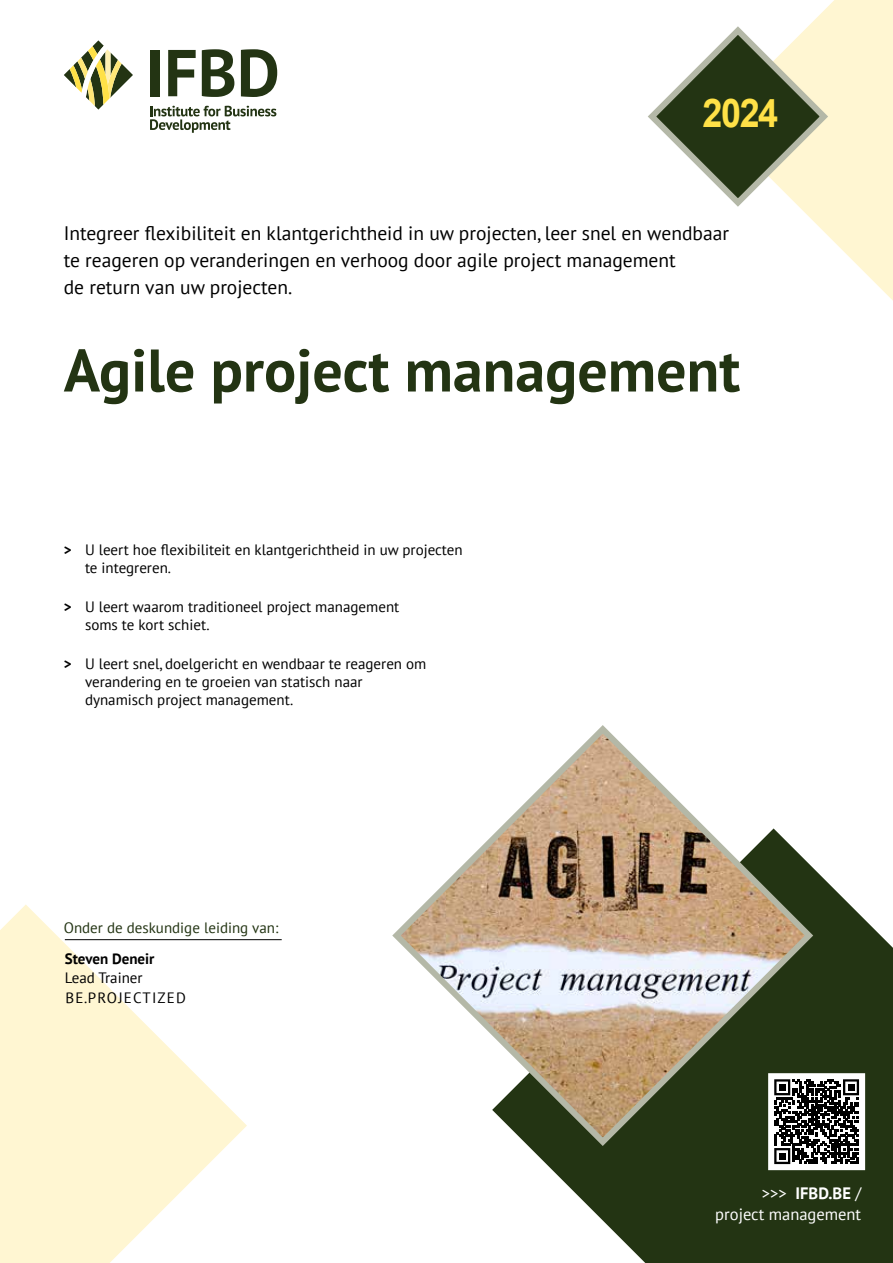
<style>
.page{position:relative;width:893px;height:1263px;background:#fff}
.page>*{position:absolute;margin:0;border:0;box-sizing:border-box;transform-origin:0 0}
.t1{font:700 60px "PT Sans";color:#233413}
.t2{font:700 39.6px "Arial";color:#ffe147;scale:.91 1}
.t3{font:19.5px/27px "PT Sans";color:#000}
.t4{font:16.5px/21px "PT Sans";color:#fff;text-align:right}
.t5{font:15px/18px "PT Sans";color:#000}
.t6{font:15px "PT Sans";color:#233413}
.t7{font:15px/19.5px "PT Sans";letter-spacing:.045em;color:#000}
.t8{font:700 15px "PT Sans";color:#000}
.s1{font-weight:700}
</style>
<div class="page">
<svg style="left:803px;top:0;width:90px;height:301px;fill:#fff6d2"></svg>
<svg style="left:0;top:904px;width:247px;height:359px;fill:#fff6d2"></svg>
<svg style="left:648px;top:22px;width:184px;height:189px"></svg>
<svg style="left:532px;top:872px;width:361px;height:391px;fill:#233413"></svg>
<svg style="left:64px;top:40px;width:69px;height:70px"></svg>
<div style="left:150px;top:50px;width:9px;height:46px;background:#233413"></div>
<svg style="left:168px;top:50px;width:28px;height:46px"></svg>
<svg style="left:202px;top:49px;width:32px;height:48px"></svg>
<svg style="left:241px;top:49px;width:36px;height:48px"></svg>
<svg style="left:150px;top:106px;width:126px;height:27px"></svg>
<svg style="left:392px;top:725px;width:425px;height:425px"></svg>
<hr style="left:65px;top:939px;width:217px;height:1px;background:#000">
<div style="left:770px;top:1075px;width:94px;height:94px;background:#fff"></div>
<svg style="left:774px;top:1079px;width:85px;height:85px"></svg>
<div style="left:779px;top:1084px;width:7px;height:7px;background:#000"></div>
<div style="left:848px;top:1084px;width:6px;height:7px;background:#000"></div>
<div style="left:779px;top:1152px;width:7px;height:7px;background:#000"></div>
<div style="left:768px;top:1073px;width:97px;height:97px;border:3px solid #fff"></div>
<h2 class="t2" style="left:702px;top:87px;width:85px">2024</h2>
<h3 class="t3" style="left:64px;top:219px;width:667px">Integreer flexibiliteit en klantgerichtheid in uw projecten, leer snel en wendbaar te reageren op veranderingen en verhoog door agile project management<br>de return van uw projecten.</h3>
<h1 class="t1" style="left:64px;top:330px;width:678px">Agile project management</h1>
<p class="t5" style="left:85px;top:540px;width:379px;text-indent:-21px"><span class="s1">&gt;</span> U leert hoe flexibiliteit en klantgerichtheid in uw projecten te integreren.</p>
<p class="t5" style="left:85px;top:598px;width:316px;text-indent:-21px"><span class="s1">&gt;</span> U leert waarom traditioneel project management soms te kort schiet.</p>
<p class="t5" style="left:85px;top:654px;width:343px;text-indent:-21px"><span class="s1">&gt;</span> U leert snel, doelgericht en wendbaar te reageren om verandering en te groeien van statisch naar dynamisch project management.</p>
<p class="t6" style="left:64px;top:918px;width:216px">Onder de deskundige leiding van:</p>
<p class="t8" style="left:65px;top:948px;width:91px">Steven Deneir</p>
<p class="t7" style="left:65px;top:968px;width:123px">Lead Trainer<br>BE.PROJECTIZED</p>
<p class="t4" style="left:715px;top:1182px;width:147px">&gt;&gt;&gt; <span class="s1">IFBD.BE</span> / project management</p>
</div>
